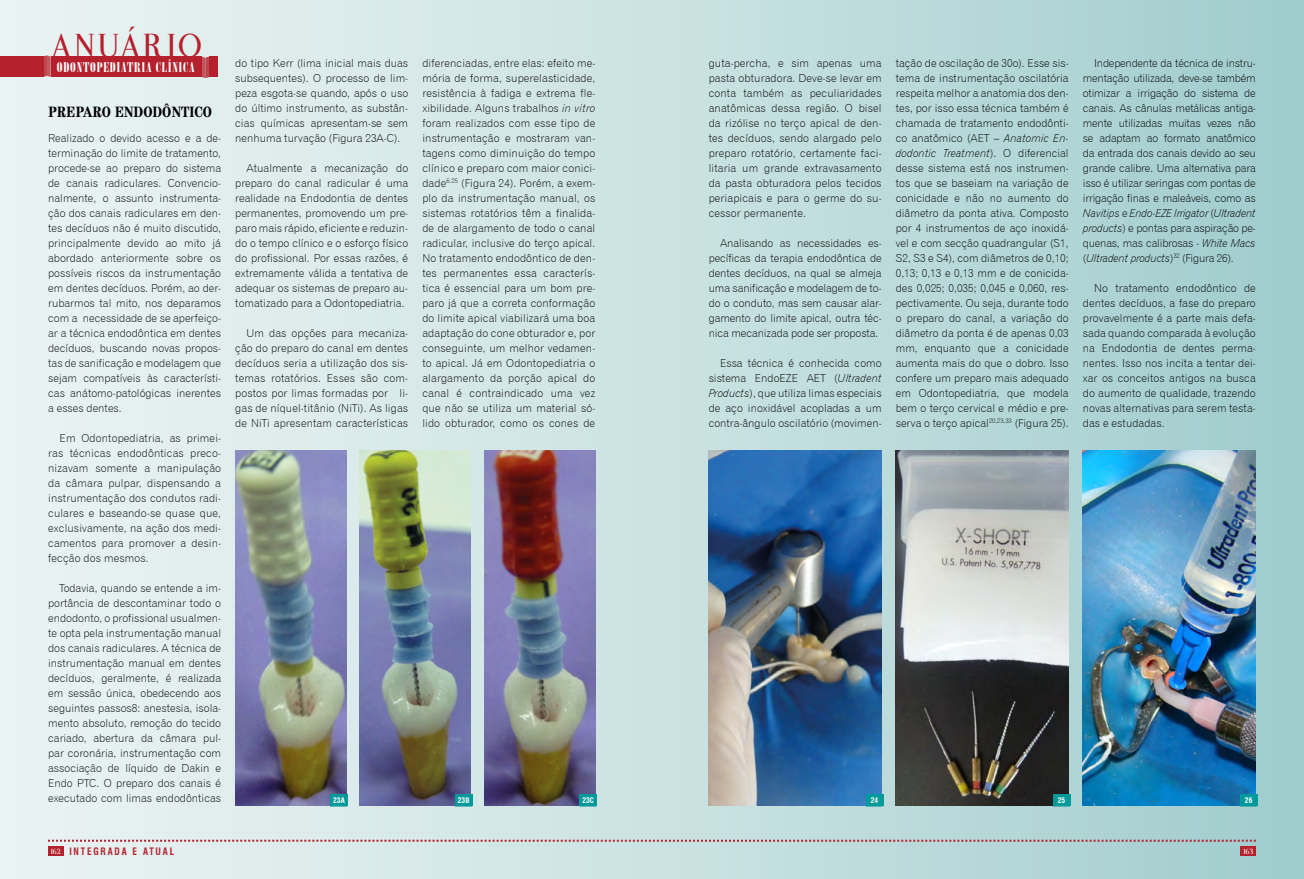
<style>
.page{position:relative;width:1304px;height:879px;background:#fff}
.page>*{position:absolute;margin:0;border:0;box-sizing:border-box;transform-origin:0 0}
.t1{font:28.9px "Valentina";letter-spacing:.06em;color:#b4202b}
.t2{font:700 condensed 15px "Century LT";color:#000}
.t3{font:13.4px "Onyx";letter-spacing:.04em;color:#fff;scale:1.38 1}
.t4{font:11px/15px "Gothic 720 BT Light B";color:#000;text-align:justify}
.t5{font:11px "Gothic 720 BT Light Italic B";letter-spacing:-.02em;color:#000}
.t6{font:11px/15px "Gothic 720 BT Light B";letter-spacing:-.02em;color:#000}
.t7{font:11px "Gothic 720 BT Light Italic B";color:#000}
.t8{font:700 condensed 10px "Swiss 721 BT";letter-spacing:.2em;color:#b4202b;scale:.91 1}
.t9{font:700 condensed 7.5px "Swiss 721 BT";letter-spacing:.01em;color:#fff}
.t10{font:6.7px "Valentina";color:#fff}
.s1{font-family:"Gothic 720 BT Light Italic B"}
.s2{font-family:"Gothic 720 BT Light B"}
.s3{font-family:"Valentina";font-weight:400;font-stretch:normal;font-size:6.7px;color:#fff}
</style>
<div class="page">
<div style="left:0;top:0;width:1304px;height:879px;background:linear-gradient(to right,#eef4f4,#a3cdce)"></div>
<svg style="left:48px;top:839px;width:1208px;height:2px;background:#c2a3a6"></svg>
<div style="left:48px;top:846px;width:15px;height:10px;background:#b4202b"></div>
<div style="left:1241px;top:846px;width:15px;height:10px;background:#b4202b"></div>
<div style="left:51px;top:57px;width:151px;height:20px;background:#b4202b"></div>
<svg style="left:202px;top:57px;width:7px;height:21px"></svg>
<svg style="left:43px;top:55px;width:8px;height:22px"></svg>
<div style="left:209px;top:57px;width:8px;height:20px;background:#b4202b"></div>
<div style="left:0;top:57px;width:43px;height:20px;background:#b4202b"></div>
<img style="left:235px;top:451px;width:111px;height:354px">
<img style="left:360px;top:451px;width:111px;height:354px">
<img style="left:485px;top:451px;width:110px;height:354px">
<img style="left:709px;top:451px;width:173px;height:354px">
<img style="left:896px;top:451px;width:173px;height:354px">
<img style="left:1083px;top:451px;width:173px;height:354px">
<div style="left:330px;top:794px;width:17px;height:11px;background:#009a9a"></div>
<svg style="left:330px;top:805px;width:17px;height:1px"></svg>
<div style="left:455px;top:794px;width:17px;height:11px;background:#009a9a"></div>
<svg style="left:455px;top:805px;width:17px;height:1px"></svg>
<div style="left:580px;top:794px;width:17px;height:11px;background:#009a9a"></div>
<svg style="left:579px;top:805px;width:18px;height:1px"></svg>
<div style="left:866px;top:794px;width:17px;height:11px;background:#009a9a"></div>
<svg style="left:866px;top:805px;width:17px;height:1px"></svg>
<div style="left:1240px;top:794px;width:17px;height:11px;background:#009a9a"></div>
<svg style="left:1240px;top:805px;width:17px;height:1px"></svg>
<div style="left:1053px;top:794px;width:17px;height:11px;background:#009a9a"></div>
<svg style="left:1053px;top:805px;width:17px;height:1px"></svg>
<h1 class="t1" style="left:51px;top:26px;width:152px">ANUÁRIO</h1>
<p class="t3" style="left:57px;top:60px;width:101px">ODONTOPEDIATRIA CLÍNICA</p>
<h2 class="t2" style="left:48px;top:103px;width:165px">PREPARO ENDODÔNTICO</h2>
<p class="t4" style="left:48px;top:130px;width:174px">Realizado o devido acesso e a de&shy;terminação do limite de tratamento, procede-se ao preparo do sistema de canais radiculares. Convencio&shy;nalmente, o assunto instrumenta&shy;ção dos canais radiculares em den&shy;tes decíduos não é muito discutido, principalmente devido ao mito já abordado anteriormente sobre os possíveis riscos da instrumentação em dentes decíduos. Porém, ao der&shy;rubarmos tal mito, nos deparamos com a necessidade de se aperfeiço&shy;ar a técnica endodôntica em dentes decíduos, buscando novas propos&shy;tas de sanificação e modelagem que sejam compatíveis às característi&shy;cas anátomo-patológicas inerentes a esses dentes.</p>
<p class="t4" style="left:48px;top:430px;width:174px;text-indent:11px">Em Odontopediatria, as primei&shy;ras técnicas endodônticas preco&shy;nizavam somente a manipulação da câmara pulpar, dispensando a instrumentação dos condutos radi&shy;culares e baseando-se quase que, exclusivamente, na ação dos medi&shy;camentos para promover a desin&shy;fecção dos mesmos.</p>
<p class="t4" style="left:48px;top:580px;width:174px;text-indent:11px">Todavia, quando se entende a im&shy;portância de descontaminar todo o endodonto, o profissional usualmen&shy;te opta pela instrumentação manual dos canais radiculares. A técnica de instrumentação manual em dentes decíduos, geralmente, é realizada em sessão única, obedecendo aos seguintes passos8: anestesia, isola&shy;mento absoluto, remoção do tecido cariado, abertura da câmara pul&shy;par coronária, instrumentação com associação de líquido de Dakin e Endo PTC. O preparo dos canais é executado com limas endodônticas</p>
<p class="t4" style="left:235px;top:55px;width:174px">do tipo Kerr (lima inicial mais duas subsequentes). O processo de lim&shy;peza esgota-se quando, após o uso do último instrumento, as substân&shy;cias químicas apresentam-se sem nenhuma turvação (Figura 23A-C).</p>
<p class="t4" style="left:235px;top:160px;width:174px;text-indent:11px">Atualmente a mecanização do preparo do canal radicular é uma realidade na Endodontia de dentes permanentes, promovendo um pre&shy;paro mais rápido, eficiente e reduzin&shy;do o tempo clínico e o esforço físico do profissional. Por essas razões, é extremamente válida a tentativa de adequar os sistemas de preparo au&shy;tomatizado para a Odontopediatria.</p>
<p class="t4" style="left:235px;top:325px;width:174px;text-indent:11px">Um das opções para mecaniza&shy;ção do preparo do canal em dentes decíduos seria a utilização dos sis&shy;temas rotatórios. Esses são com&shy;postos por limas formadas por li&shy;gas de níquel-titânio (NiTi). As ligas de NiTi apresentam características</p>
<p class="t4" style="left:422px;top:55px;width:174px">diferenciadas, entre elas: efeito me&shy;mória de forma, superelasticidade, resistência à fadiga e extrema fle&shy;xibilidade. Alguns trabalhos <span class="s1">in vitro </span>foram realizados com esse tipo de instrumentação e mostraram van&shy;tagens como diminuição do tempo clínico e preparo com maior conici&shy;dade<sup>6.25</sup> (Figura 24). Porém, a exem&shy;plo da instrumentação manual, os sistemas rotatórios têm a finalida&shy;de de alargamento de todo o canal radicular, inclusive do terço apical.<br>No tratamento endodôntico de den&shy;tes permanentes essa caracterís&shy;tica é essencial para um bom pre&shy;paro já que a correta conformação do limite apical viabilizará uma boa adaptação do cone obturador e, por conseguinte, um melhor vedamen&shy;to apical. Já em Odontopediatria o alargamento da porção apical do canal é contraindicado uma vez que não se utiliza um material só&shy;lido obturador, como os cones de</p>
<p class="t4" style="left:709px;top:55px;width:174px">guta-percha, e sim apenas uma pasta obturadora. Deve-se levar em conta também as peculiaridades anatômicas dessa região. O bisel da rizólise no terço apical de den&shy;tes decíduos, sendo alargado pelo preparo rotatório, certamente faci&shy;litaria um grande extravasamento da pasta obturadora pelos tecidos periapicais e para o germe do su&shy;cessor permanente.</p>
<p class="t4" style="left:709px;top:235px;width:174px;text-indent:11px">Analisando as necessidades es&shy;pecíficas da terapia endodôntica de dentes decíduos, na qual se almeja uma sanificação e modelagem de to&shy;do o conduto, mas sem causar alar&shy;gamento do limite apical, outra téc&shy;nica mecanizada pode ser proposta.</p>
<p class="t4" style="left:709px;top:355px;width:174px;text-indent:11px">Essa técnica é conhecida como sistema EndoEZE AET (<span class="s1">Ultradent Products</span>), que utiliza limas especiais de aço inoxidável acopladas a um contra-ângulo oscilatório (movimen-</p>
<p class="t4" style="left:896px;top:55px;width:174px">tação de oscilação de 30o). Esse sis&shy;tema de instrumentação oscilatória respeita melhor a anatomia dos den&shy;tes, por isso essa técnica também é chamada de tratamento endodônti&shy;co anatômico (AET – <span class="s1">Anatomic En-</span></p>
<p class="t7" style="left:896px;top:146px;width:174px">dodontic Treatment<span class="s2">). O diferencial</span></p>
<p class="t4" style="left:896px;top:160px;width:174px">desse sistema está nos instrumen&shy;tos que se baseiam na variação de conicidade e não no aumento do diâmetro da ponta ativa. Composto por 4 instrumentos de aço inoxidá&shy;vel e com secção quadrangular (S1, S2, S3 e S4), com diâmetros de 0,10; 0,13; 0,13 e 0,13 mm e de conicida&shy;des 0,025; 0,035; 0,045 e 0,060, res&shy;pectivamente. Ou seja, durante todo o preparo do canal, a variação do diâmetro da ponta é de apenas 0,03 mm, enquanto que a conicidade aumenta mais do que o dobro. Isso confere um preparo mais adequado em Odontopediatria, que modela bem o terço cervical e médio e pre&shy;serva o terço apical<sup>20,23,33</sup> (Figura 25).</p>
<p class="t4" style="left:1083px;top:55px;width:174px;text-indent:11px">Independente da técnica de instru&shy;mentação utilizada, deve-se também otimizar a irrigação do sistema de canais. As cânulas metálicas antiga&shy;mente utilizadas muitas vezes não se adaptam ao formato anatômico da entrada dos canais devido ao seu grande calibre. Uma alternativa para isso é utilizar seringas com pontas de irrigação finas e maleáveis, como as</p>
<p class="t5" style="left:1083px;top:206px;width:174px">Navitips <span class="s2">e</span> Endo-EZE Irrigator <span class="s2">(</span>Ultradent</p>
<p class="t6" style="left:1083px;top:220px;width:174px"><span class="s1">products</span>) e pontas para aspiração pe&shy;quenas, mas calibrosas - <span class="s1">White Macs</span></p>
<p class="t5" style="left:1083px;top:251px;width:152px"><span class="s2">(</span>Ultradent products<span class="s2">)</span><sup>32</sup> <span class="s2">(Figura 26).</span></p>
<p class="t4" style="left:1083px;top:280px;width:174px;text-indent:11px">No tratamento endodôntico de dentes decíduos, a fase do preparo provavelmente é a parte mais defa&shy;sada quando comparada à evolução na Endodontia de dentes perma&shy;nentes. Isso nos incita a tentar dei&shy;xar os conceitos antigos na busca do aumento de qualidade, trazendo novas alternativas para serem testa&shy;das e estudadas.</p>
<p class="t9" style="left:333px;top:795px;width:13px">23A</p>
<p class="t9" style="left:458px;top:795px;width:13px">23B</p>
<p class="t9" style="left:582px;top:795px;width:13px">23C</p>
<p class="t9" style="left:871px;top:795px;width:9px">24</p>
<p class="t9" style="left:1058px;top:795px;width:9px">25</p>
<p class="t9" style="left:1245px;top:795px;width:9px">26</p>
<p class="t8" style="left:50px;top:845px;width:137px"><span class="s3">162</span> INTEGRADA E ATUAL</p>
<p class="t10" style="left:1243px;top:847px;width:12px">163</p>
</div>
